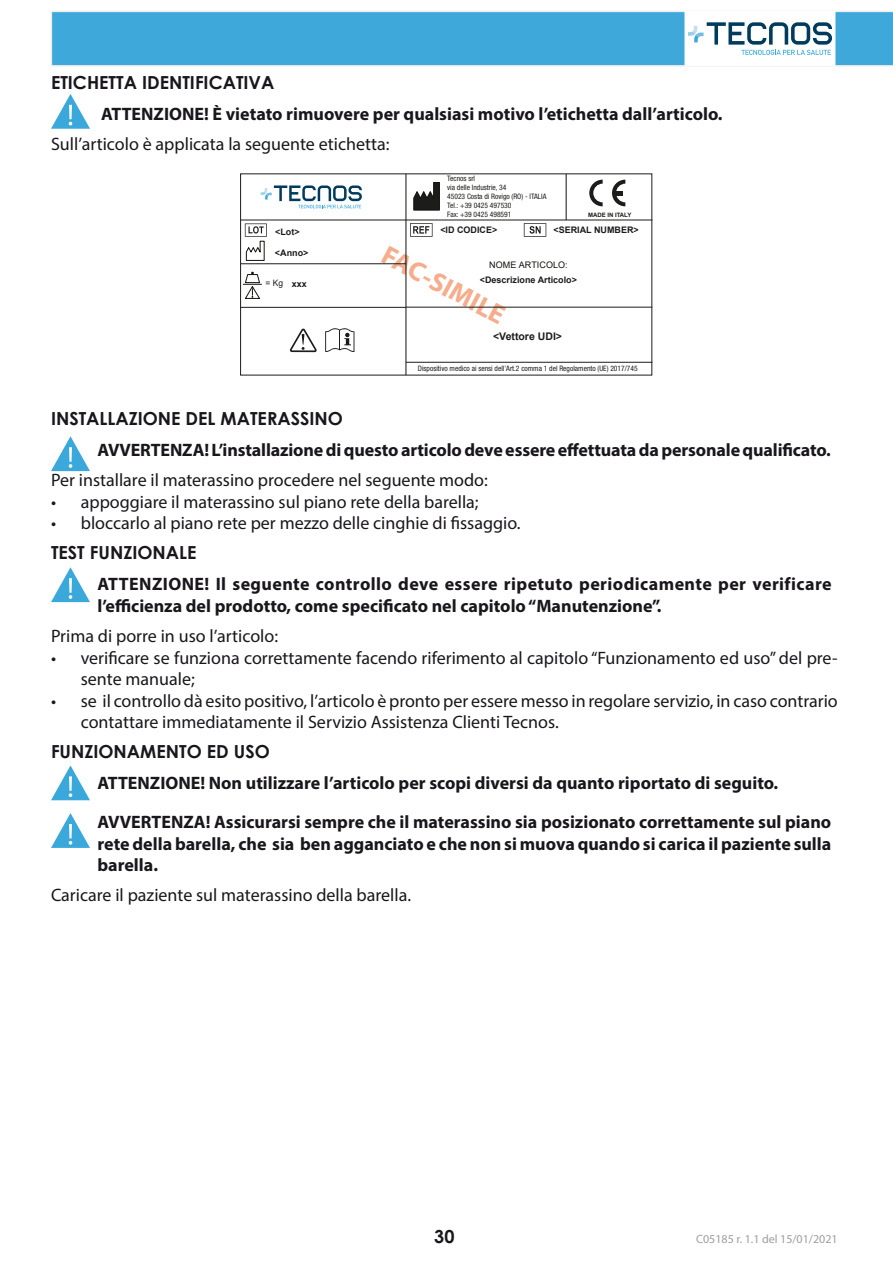
<style>
.page{position:relative;width:893px;height:1263px;background:#fff}
.page>*{position:absolute;margin:0;border:0;box-sizing:border-box;transform-origin:0 0}
.t1{font:700 27px "Myriad Pro";color:#f5ad8d}
.t2{font:700 18px/21.6px "Myriad Pro";color:#1a171c}
.t3{font:18px/21.6px "Myriad Pro";color:#1a171c}
.t4{font:700 18px "Century Gothic";color:#1a171c}
.t5{font:12px "Myriad Pro";color:#9d9ea0}
.t6{font:700 10.5px "Arial";color:#1c1d1a}
.t7{font:700 9px "Arial";color:#1c1d1a}
.t8{font:9px "Arial";color:#13120e}
.t9{font:8.85px "Arial";color:#1c1d1a;scale:.96 1}
.t10{font:condensed 7.5px/9px "Helvetica Neue";color:#1c1d1a}
.t11{font:700 6px "Arial";color:#1c1d1a}
</style>
<div class="page">
<svg style="left:51px;top:11px;width:842px;height:56px;background:#48acdc"></svg>
<div style="left:684px;top:11px;width:151px;height:55px;background:#fff"></div>
<svg style="left:688px;top:22px;width:144px;height:33px"></svg>
<svg style="left:51px;top:436px;width:39px;height:35px"></svg>
<svg style="left:51px;top:567px;width:39px;height:35px"></svg>
<svg style="left:51px;top:765px;width:39px;height:35px"></svg>
<svg style="left:51px;top:813px;width:39px;height:35px"></svg>
<svg style="left:51px;top:94px;width:39px;height:35px"></svg>
<svg style="left:261px;top:185px;width:101px;height:23px"></svg>
<hr style="left:241px;top:220px;width:411px;height:1px;background:#1c1d1a">
<hr style="left:241px;top:263px;width:165px;height:1px;background:#1c1d1a">
<hr style="left:406px;top:307px;width:246px;height:1px;background:#1c1d1a">
<hr style="left:241px;top:307px;width:165px;height:1px;background:#1c1d1a">
<hr style="left:406px;top:362px;width:246px;height:1px;background:#1c1d1a">
<svg style="left:413px;top:182px;width:27px;height:29px"></svg>
<svg style="left:289px;top:328px;width:27px;height:25px"></svg>
<svg style="left:243px;top:271px;width:18px;height:28px"></svg>
<hr style="left:406px;top:174px;width:1px;height:201px;background:#13120e">
<hr style="left:566px;top:174px;width:1px;height:46px;background:#13120e">
<svg style="left:589px;top:180px;width:14px;height:26px"></svg>
<svg style="left:612px;top:180px;width:13px;height:26px"></svg>
<svg style="left:245px;top:223px;width:22px;height:38px"></svg>
<svg style="left:325px;top:328px;width:30px;height:24px"></svg>
<svg style="left:410px;top:223px;width:23px;height:14px"></svg>
<svg style="left:524px;top:223px;width:22px;height:14px"></svg>
<p class="t4" style="left:51px;top:69px;width:225px">ETICHETTA IDENTIFICATIVA</p>
<p class="t2" style="left:101px;top:103px;width:623px">ATTENZIONE! È vietato rimuovere per qualsiasi motivo l’etichetta dall’articolo.</p>
<p class="t3" style="left:51px;top:133px;width:340px">Sull’articolo è applicata la seguente etichetta:</p>
<p class="t7" style="left:275px;top:225px;width:26px">&lt;Lot&gt;</p>
<p class="t7" style="left:275px;top:246px;width:35px">&lt;Anno&gt;</p>
<p class="t9" style="left:266px;top:277px;width:20px">= Kg</p>
<p class="t7" style="left:292px;top:277px;width:17px">xxx</p>
<p class="t10" style="left:447px;top:174px;width:101px">Tecnos srl<br>via delle Industrie, 34<br>45023 Costa di Rovigo (RO) - ITALIA<br>Tel.: +39 0425 497530<br>Fax: +39 0425 498591</p>
<p class="t7" style="left:440px;top:224px;width:59px">&lt;ID CODICE&gt;</p>
<p class="t11" style="left:588px;top:211px;width:45px">MADE IN ITALY</p>
<p class="t7" style="left:553px;top:224px;width:87px">&lt;SERIAL NUMBER&gt;</p>
<p class="t8" style="left:489px;top:258px;width:80px">NOME ARTICOLO:</p>
<h1 class="t1" style="left:392px;top:238px;width:137px;rotate:28deg">FAC-SIMILE</h1>
<p class="t7" style="left:480px;top:273px;width:99px">&lt;Descrizione Articolo&gt;</p>
<p class="t6" style="left:493px;top:329px;width:70px">&lt;Vettore UDI&gt;</p>
<p class="t10" style="left:418px;top:363px;width:221px">Dispositivo medico ai sensi dell’Art.2 comma 1 del Regolamento (UE) 2017/745</p>
<p class="t4" style="left:51px;top:404px;width:293px">INSTALLAZIONE DEL MATERASSINO</p>
<p class="t2" style="left:98px;top:439px;width:735px">AVVERTENZA! L’installazione di questo articolo deve essere effettuata da personale qualificato.</p>
<p class="t3" style="left:51px;top:469px;width:438px">Per installare il materassino procedere nel seguente modo:</p>
<p class="t3" style="left:51px;top:491px;width:429px">• appoggiare il materassino sul piano rete della barella;</p>
<p class="t3" style="left:51px;top:512px;width:471px">• bloccarlo al piano rete per mezzo delle cinghie di fissaggio.</p>
<p class="t4" style="left:51px;top:539px;width:147px">TEST FUNZIONALE</p>
<p class="t2" style="left:98px;top:573px;width:736px">ATTENZIONE! Il seguente controllo deve essere ripetuto periodicamente per verificare l’efficienza del prodotto, come specificato nel capitolo “Manutenzione”.</p>
<p class="t3" style="left:51px;top:625px;width:229px">Prima di porre in uso l’articolo:</p>
<p class="t3" style="left:81px;top:646px;width:758px;text-indent:-30px">• verificare se funziona correttamente facendo riferimento al capitolo “Funzionamento ed uso” del pre&shy;sente manuale;</p>
<p class="t3" style="left:81px;top:690px;width:758px;text-indent:-30px">• se il controllo dà esito positivo, l’articolo è pronto per essere messo in regolare servizio, in caso contrario contattare immediatamente il Servizio Assistenza Clienti Tecnos.</p>
<p class="t4" style="left:51px;top:738px;width:220px">FUNZIONAMENTO ED USO</p>
<p class="t2" style="left:98px;top:763px;width:735px;line-height:38.5px">ATTENZIONE! Non utilizzare l’articolo per scopi diversi da quanto riportato di seguito.<br>AVVERTENZA! Assicurarsi sempre che il materassino sia posizionato correttamente sul piano</p>
<p class="t2" style="left:98px;top:832px;width:735px">rete della barella, che sia ben agganciato e che non si muova quando si carica il paziente sulla barella.</p>
<p class="t3" style="left:51px;top:884px;width:362px">Caricare il paziente sul materassino della barella.</p>
<p class="t4" style="left:434px;top:1222px;width:22px">30</p>
<p class="t5" style="left:696px;top:1231px;width:143px">C05185 r. 1.1 del 15/01/2021</p>
</div>
